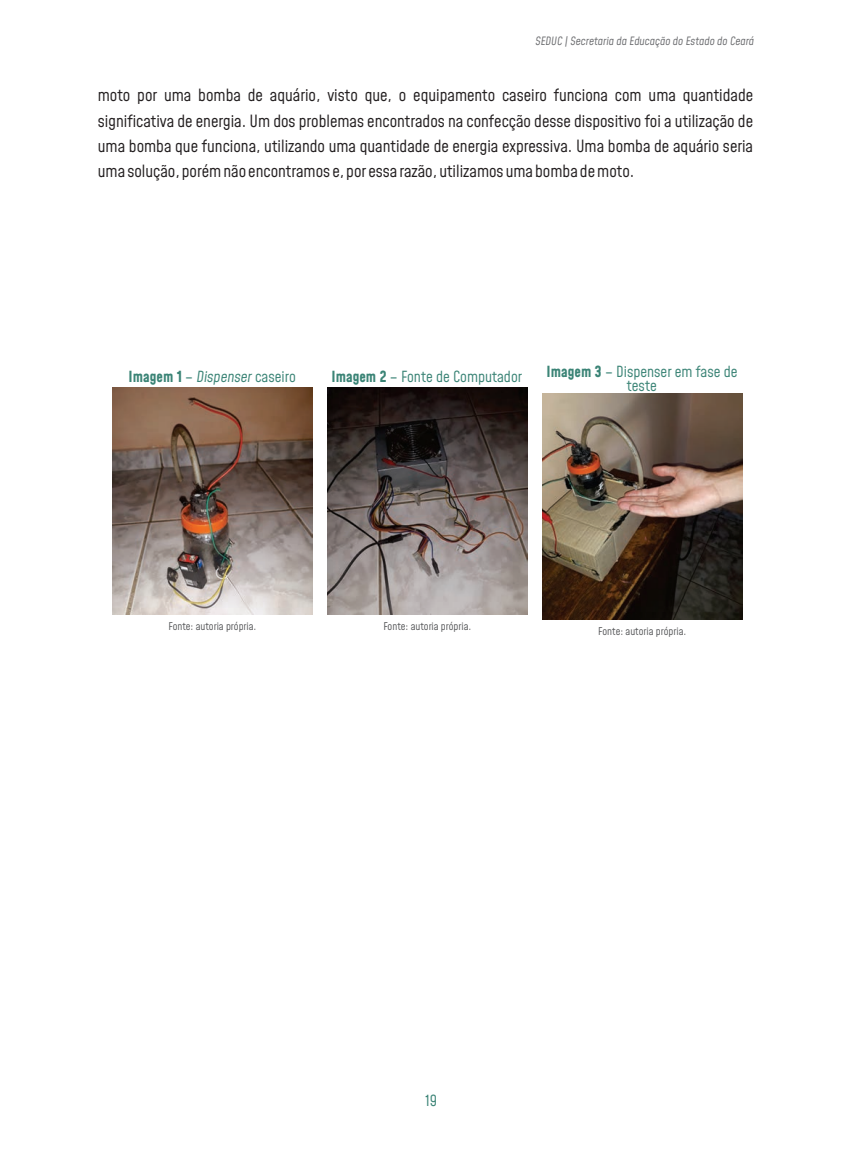
<style>
.page{position:relative;width:851px;height:1149px;background:#fff}
.page>*{position:absolute;margin:0;border:0;box-sizing:border-box;transform-origin:0 0}
.t1{font:16.5px/25.3px "Mohave";color:#231f20;text-align:justify}
.t2{font:15px/13.6px "Mohave";color:#3b8476;text-align:center}
.t3{font:italic 15px "Mohave";color:#3b8476}
.t4{font:italic 11.25px "Mohave";color:#6c6d70}
.t5{font:10.5px "Mohave";color:#57585a}
.s1{font-weight:700;font-style:normal}
.s2{font-style:normal}
.s3{font-weight:700}
</style>
<div class="page">
<img style="left:112px;top:388px;width:200px;height:226px">
<img style="left:327px;top:388px;width:200px;height:226px">
<img style="left:542px;top:393px;width:200px;height:226px">
<p class="t4" style="left:535px;top:34px;width:220px">SEDUC | Secretaria da Educação do Estado do Ceará</p>
<p class="t1" style="left:98px;top:84px;width:656px">moto por uma bomba de aquário, visto que, o equipamento caseiro funciona com uma quantidade significativa de energia. Um dos problemas encontrados na confecção desse dispositivo foi a utilização de uma bomba que funciona, utilizando uma quantidade de energia expressiva. Uma bomba de aquário seria uma solução, porém não encontramos e, por essa razão, utilizamos uma bomba de moto.</p>
<p class="t3" style="left:129px;top:367px;width:169px"><span class="s1">Imagem 1</span> <span class="s2">–</span> Dispenser <span class="s2">caseiro</span></p>
<p class="t2" style="left:331px;top:371px;width:192px"><span class="s3">Imagem 2</span> – Fonte de Computador</p>
<p class="t2" style="left:546px;top:366px;width:192px"><span class="s3">Imagem 3</span> – Dispenser em fase de teste</p>
<p class="t5" style="left:168px;top:619px;width:90px">Fonte: autoria própria.</p>
<p class="t5" style="left:383px;top:619px;width:90px">Fonte: autoria própria.</p>
<p class="t5" style="left:598px;top:624px;width:90px">Fonte: autoria própria.</p>
<p class="t2" style="left:425px;top:1094px;width:13px">19</p>
</div>
